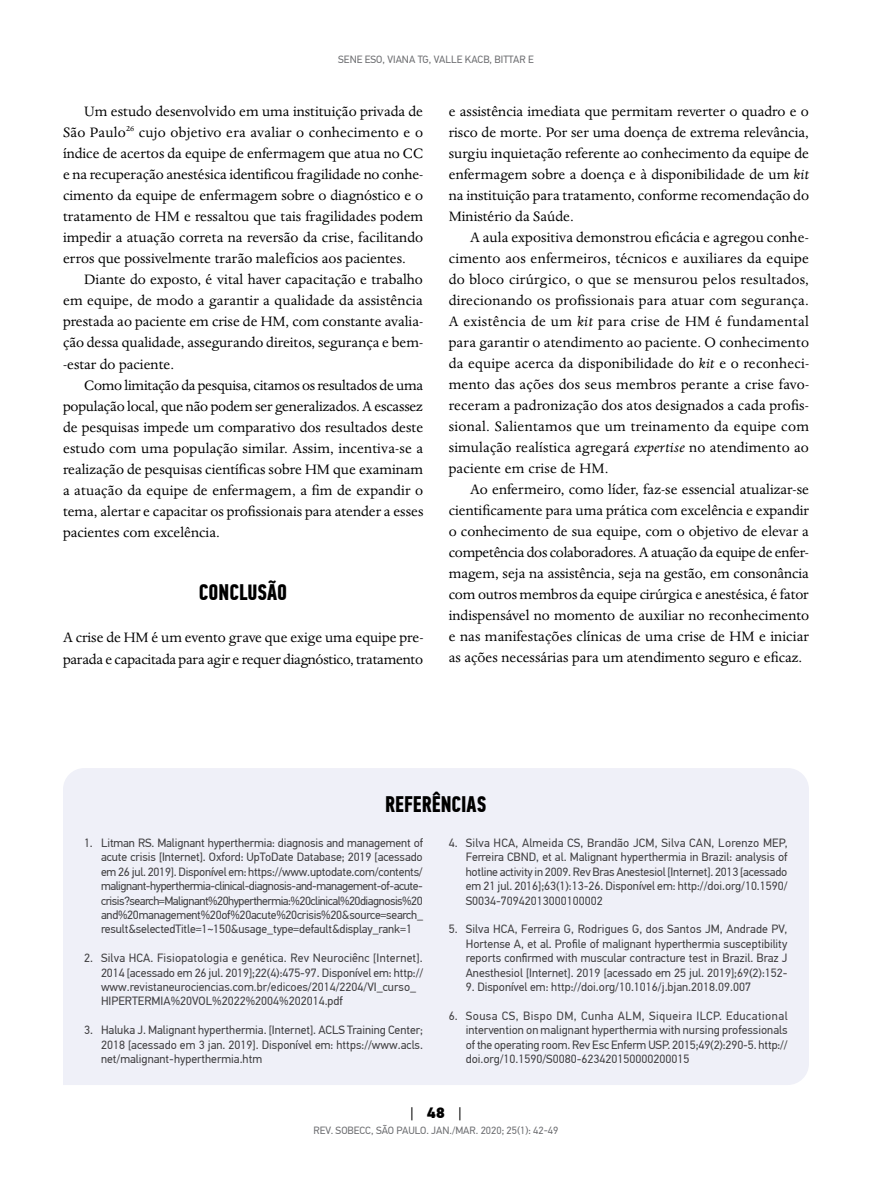
<style>
.page{position:relative;width:893px;height:1191px;background:#fff}
.page>*{position:absolute;margin:0;border:0;box-sizing:border-box;transform-origin:0 0}
.t1{font:700 22.5px "PF Din Text Comp Pro";color:#000}
.t2{font:15.75px/21px "Dante MT Std";color:#000;text-align:justify}
.t3{font:15px "PF Din Text Pro";color:#000}
.t4{font:12px/14.4px "PF Din Text Pro";color:#414042;text-align:justify}
.t5{font:10.5px "PF Din Text Pro";color:#6d6e71}
.s1{font-style:italic}
.s2{font-weight:900}
</style>
<div class="page">
<div style="left:63px;top:768px;width:746px;height:317px;background:#eff0f8"></div>
<p class="t5" style="left:338px;top:53px;width:197px">SENE ESO, VIANA TG, VALLE KACB, BITTAR E</p>
<p class="t2" style="left:63px;top:100px;width:362px;text-indent:21px">Um estudo desenvolvido em uma instituição privada de São Paulo<sup>26</sup> cujo objetivo era avaliar o conhecimento e o índice de acertos da equipe de enfermagem que atua no CC e na recuperação anestésica identificou fragilidade no conhe&shy;cimento da equipe de enfermagem sobre o diagnóstico e o tratamento de HM e ressaltou que tais fragilidades podem impedir a atuação correta na reversão da crise, facilitando erros que possivelmente trarão malefícios aos pacientes.</p>
<p class="t2" style="left:63px;top:269px;width:362px;text-indent:21px">Diante do exposto, é vital haver capacitação e trabalho em equipe, de modo a garantir a qualidade da assistência prestada ao paciente em crise de HM, com constante avalia&shy;ção dessa qualidade, assegurando direitos, segurança e bem--estar do paciente.</p>
<p class="t2" style="left:63px;top:374px;width:362px;text-indent:21px">Como limitação da pesquisa, citamos os resultados de uma população local, que não podem ser generalizados. A escassez de pesquisas impede um comparativo dos resultados deste estudo com uma população similar. Assim, incentiva-se a realização de pesquisas científicas sobre HM que examinam a atuação da equipe de enfermagem, a fim de expandir o tema, alertar e capacitar os profissionais para atender a esses pacientes com excelência.</p>
<h1 class="t1" style="left:199px;top:579px;width:90px">CONCLUSÃO</h1>
<p class="t2" style="left:63px;top:627px;width:362px">A crise de HM é um evento grave que exige uma equipe pre&shy;parada e capacitada para agir e requer diagnóstico, tratamento</p>
<p class="t2" style="left:449px;top:100px;width:362px">e assistência imediata que permitam reverter o quadro e o risco de morte. Por ser uma doença de extrema relevância, surgiu inquietação referente ao conhecimento da equipe de enfermagem sobre a doença e à disponibilidade de um <span class="s1">kit </span>na instituição para tratamento, conforme recomendação do Ministério da Saúde.</p>
<p class="t2" style="left:449px;top:226px;width:362px;text-indent:21px">A aula expositiva demonstrou eficácia e agregou conhe&shy;cimento aos enfermeiros, técnicos e auxiliares da equipe do bloco cirúrgico, o que se mensurou pelos resultados, direcionando os profissionais para atuar com segurança.<br>A existência de um <span class="s1">kit</span> para crise de HM é fundamental para garantir o atendimento ao paciente. O conhecimento da equipe acerca da disponibilidade do <span class="s1">kit</span> e o reconheci&shy;mento das ações dos seus membros perante a crise favo&shy;receram a padronização dos atos designados a cada profis&shy;sional. Salientamos que um treinamento da equipe com simulação realística agregará <span class="s1">expertise</span> no atendimento ao paciente em crise de HM.</p>
<p class="t2" style="left:449px;top:478px;width:362px;text-indent:21px">Ao enfermeiro, como líder, faz-se essencial atualizar-se cientificamente para uma prática com excelência e expandir o conhecimento de sua equipe, com o objetivo de elevar a competência dos colaboradores. A atuação da equipe de enfer&shy;magem, seja na assistência, seja na gestão, em consonância com outros membros da equipe cirúrgica e anestésica, é fator indispensável no momento de auxiliar no reconhecimento e nas manifestações clínicas de uma crise de HM e iniciar as ações necessárias para um atendimento seguro e eficaz.</p>
<h1 class="t1" style="left:385px;top:790px;width:103px">REFERÊNCIAS</h1>
<p class="t4" style="left:101px;top:835px;width:324px;text-indent:-17px">1. Litman RS. Malignant hyperthermia: diagnosis and management of acute crisis [Internet]. Oxford: UpToDate Database; 2019 [acessado em 26 jul. 2019]. Disponível em: https://www.uptodate.com/contents/ malignant-hyperthermia-clinical-diagnosis-and-management-of-acute&shy;crisis?search=Malignant%20hyperthermia:%20clinical%20diagnosis%20 and%20management%20of%20acute%20crisis%20&amp;source=search_ result&amp;selectedTitle=1~150&amp;usage_type=default&amp;display_rank=1</p>
<p class="t4" style="left:101px;top:951px;width:324px;text-align:left;text-indent:-17px">2. Silva HCA. Fisiopatologia e genética. Rev Neurociênc [Internet].<br>2014 [acessado em 26 jul. 2019];22(4):475-97. Disponível em: http:// www.revistaneurociencias.com.br/edicoes/2014/2204/VI_curso_ HIPERTERMIA%20VOL%2022%2004%202014.pdf</p>
<p class="t4" style="left:101px;top:1023px;width:324px;text-indent:-17px">3. Haluka J. Malignant hyperthermia. [Internet]. ACLS Training Center; 2018 [acessado em 3 jan. 2019]. Disponível em: https://www.acls. net/malignant-hyperthermia.htm</p>
<p class="t4" style="left:466px;top:835px;width:323px;text-indent:-17px">4. Silva HCA, Almeida CS, Brandão JCM, Silva CAN, Lorenzo MEP, Ferreira CBND, et al. Malignant hyperthermia in Brazil: analysis of hotline activity in 2009. Rev Bras Anestesiol [Internet]. 2013 [acessado em 21 jul. 2016];63(1):13-26. Disponível em: http://doi.org/10.1590/ S0034-70942013000100002</p>
<p class="t4" style="left:466px;top:922px;width:323px;text-indent:-17px">5. Silva HCA, Ferreira G, Rodrigues G, dos Santos JM, Andrade PV, Hortense A, et al. Profile of malignant hyperthermia susceptibility reports confirmed with muscular contracture test in Brazil. Braz J Anesthesiol [Internet]. 2019 [acessado em 25 jul. 2019];69(2):152-</p>
<p class="t4" style="left:466px;top:979px;width:287px">9. Disponível em: http://doi.org/10.1016/j.bjan.2018.09.007</p>
<p class="t4" style="left:466px;top:1008px;width:324px;text-indent:-17px">6. Sousa CS, Bispo DM, Cunha ALM, Siqueira ILCP. Educational intervention on malignant hyperthermia with nursing professionals of the operating room. Rev Esc Enferm USP. 2015;49(2):290-5. http:// doi.org/10.1590/S0080-623420150000200015</p>
<p class="t3" style="left:410px;top:1103px;width:53px">| <span class="s2">48</span> |</p>
<p class="t5" style="left:314px;top:1124px;width:246px">REV. SOBECC, SÃO PAULO. JAN./MAR. 2020; 25(1): 42-49</p>
</div>
